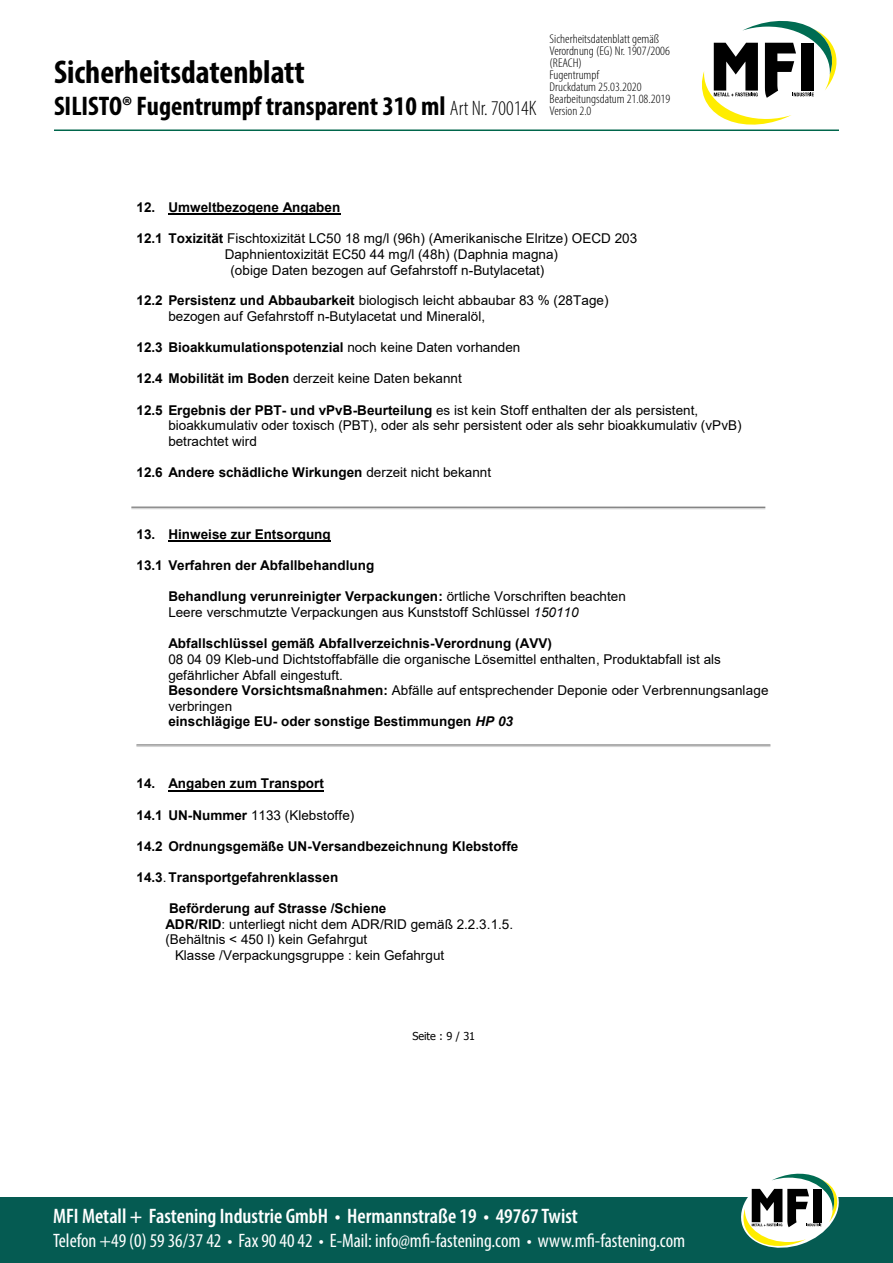
<style>
.page{position:relative;width:893px;height:1263px;background:#fff}
.page>*{position:absolute;margin:0;border:0;box-sizing:border-box;transform-origin:0 0}
.t1{font:700 condensed 33px "Myriad Pro";color:#000}
.t2{font:700 condensed 27px "Myriad Pro";color:#000}
.t3{font:600 condensed 21px "Myriad Pro";color:#fff}
.t4{font:condensed 19.5px "Myriad Pro";color:#fff}
.t5{font:13.5px/15.5px "Arial";color:#000}
.t6{font:700 13.5px "Arial";color:#000}
.t7{font:300 condensed 12.75px/12px "Myriad Pro";color:#000;scale:1.06 1}
.t8{font:10.95px "Tahoma";letter-spacing:-.005em;color:#000}
.s1{font-weight:300;font-size:21px}
.s2{font-weight:700}
.s3{font-weight:400}
.s4{font-style:italic}
.s5{font-weight:700;font-style:italic}
</style>
<div class="page">
<hr style="left:54px;top:129px;width:785px;height:2px;background:#00664b">
<svg style="left:702px;top:20px;width:135px;height:105px"></svg>
<div style="left:0;top:1197px;width:893px;height:66px;background:#055b52"></div>
<svg style="left:741px;top:1173px;width:98px;height:75px"></svg>
<hr style="left:168px;top:213px;width:173px;height:2px;background:#000">
<hr style="left:168px;top:541px;width:163px;height:1px;background:#000">
<hr style="left:168px;top:790px;width:156px;height:1px;background:#000">
<hr style="left:131px;top:506px;width:634px;height:2px;background:#808080">
<hr style="left:131px;top:508px;width:634px;height:1px;background:#d4d4d4">
<hr style="left:136px;top:744px;width:634px;height:2px;background:#808080">
<hr style="left:136px;top:746px;width:634px;height:1px;background:#d4d4d4">
<h1 class="t1" style="left:54px;top:51px;width:252px">Sicherheitsdatenblatt</h1>
<h2 class="t2" style="left:54px;top:89px;width:484px">SILISTO® Fugentrumpf transparent 310 ml <span class="s1">Art Nr. 70014K</span></h2>
<p class="t6" style="left:137px;top:107px;width:150px">Erstellt am: 12.09.2012</p>
<p class="t7" style="left:550px;top:33px;width:115px">Sicherheitsdatenblatt gemäß<br>Verordnung (EG) Nr. 1907/2006 (REACH)<br>Fugentrumpf<br>Druckdatum 25.03.2020<br>Bearbeitungsdatum 21.08.2019<br>Version 2.0</p>
<p class="t6" style="left:137px;top:198px;width:205px">12. Umweltbezogene Angaben</p>
<p class="t5" style="left:137px;top:231px;width:502px"><span class="s2">12.1 Toxizität</span> Fischtoxizität LC50 18 mg/l (96h) (Amerikanische Elritze) OECD 203</p>
<p class="t5" style="left:225px;top:246px;width:335px">Daphnientoxizität EC50 44 mg/l (48h) (Daphnia magna)</p>
<p class="t5" style="left:230px;top:262px;width:316px">(obige Daten bezogen auf Gefahrstoff n-Butylacetat)</p>
<p class="t5" style="left:168px;top:293px;width:442px;text-indent:-32px"><span class="s2">12.2 Persistenz und Abbaubarkeit</span> biologisch leicht abbaubar 83 % (28Tage) bezogen auf Gefahrstoff n-Butylacetat und Mineralöl,</p>
<p class="t6" style="left:137px;top:338px;width:385px">12.3 Bioakkumulationspotenzial <span class="s3">noch keine Daten vorhanden</span></p>
<p class="t5" style="left:137px;top:371px;width:327px"><span class="s2">12.4 Mobilität im Boden</span> derzeit keine Daten bekannt</p>
<p class="t5" style="left:168px;top:402px;width:575px;text-indent:-32px"><span class="s2">12.5 Ergebnis der PBT- und vPvB-Beurteilung</span> es ist kein Stoff enthalten der als persistent, bioakkumulativ oder toxisch (PBT), oder als sehr persistent oder als sehr bioakkumulativ (vPvB) betrachtet wird</p>
<p class="t6" style="left:137px;top:462px;width:356px">12.6 Andere schädliche Wirkungen <span class="s3">derzeit nicht bekannt</span></p>
<p class="t6" style="left:137px;top:525px;width:196px">13. Hinweise zur Entsorgung</p>
<p class="t6" style="left:137px;top:556px;width:239px">13.1 Verfahren der Abfallbehandlung</p>
<p class="t5" style="left:168px;top:589px;width:459px"><span class="s2">Behandlung verunreinigter Verpackungen:</span> örtliche Vorschriften beachten<br>Leere verschmutzte Verpackungen aus Kunststoff Schlüssel <span class="s4">150110</span></p>
<p class="t6" style="left:168px;top:634px;width:385px">Abfallschlüssel gemäß Abfallverzeichnis-Verordnung (AVV)</p>
<p class="t5" style="left:168px;top:651px;width:602px">08 04 09 Kleb-und Dichtstoffabfälle die organische Lösemittel enthalten, Produktabfall ist als gefährlicher Abfall eingestuft.<br><span class="s2">Besondere Vorsichtsmaßnahmen:</span> Abfälle auf entsprechender Deponie oder Verbrennungsanlage verbringen<br><span class="s2">einschlägige EU- oder sonstige Bestimmungen</span> <span class="s5">HP 03</span></p>
<p class="t6" style="left:137px;top:774px;width:189px">14. Angaben zum Transport</p>
<p class="t5" style="left:137px;top:807px;width:219px"><span class="s2">14.1 UN-Nummer</span> 1133 (Klebstoffe)</p>
<p class="t6" style="left:137px;top:836px;width:383px">14.2 Ordnungsgemäße UN-Versandbezeichnung Klebstoffe</p>
<p class="t6" style="left:137px;top:868px;width:203px">14.3<span class="s3">.</span>Transportgefahrenklassen</p>
<p class="t6" style="left:169px;top:899px;width:219px">Beförderung auf Strasse /Schiene</p>
<p class="t5" style="left:165px;top:916px;width:349px"><span class="s2">ADR/RID</span>: unterliegt nicht dem ADR/RID gemäß 2.2.3.1.5.</p>
<p class="t5" style="left:165px;top:932px;width:203px">(Behältnis &lt; 450 l) kein Gefahrgut</p>
<p class="t5" style="left:175px;top:947px;width:271px">Klasse /Verpackungsgruppe : kein Gefahrgut</p>
<p class="t8" style="left:412px;top:1028px;width:64px">Seite : 9 / 31</p>
<h3 class="t3" style="left:53px;top:1203px;width:526px">MFI Metall + Fastening Industrie GmbH • Hermannstraße 19 • 49767 Twist</h3>
<h3 class="t4" style="left:53px;top:1228px;width:634px">Telefon +49 (0) 59 36/37 42 • Fax 90 40 42 • E-Mail: info@mfi-fastening.com • www.mfi-fastening.com</h3>
</div>
